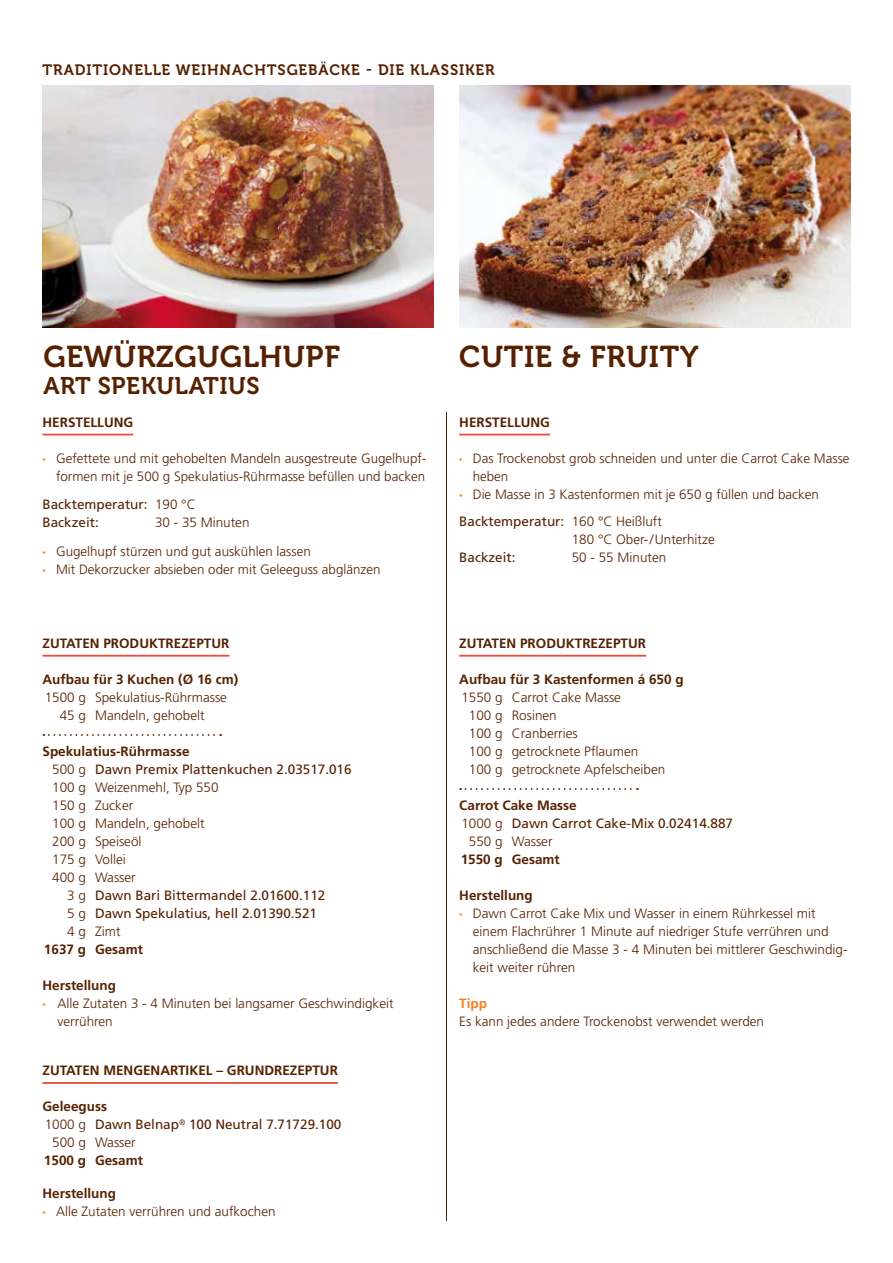
<style>
.page{position:relative;width:893px;height:1263px;background:#fff}
.page>*{position:absolute;margin:0;border:0;box-sizing:border-box;transform-origin:0 0}
.t1{font:30px "Museo 700";letter-spacing:.02em;color:#562100}
.t2{font:24px "Museo 700";letter-spacing:.02em;color:#562100}
.t3{font:15px "Museo 700";letter-spacing:.06em;color:#562100}
.t4{font:300 13.5px/18px "Frutiger LT Std";color:#562100}
.t5{font:700 13.5px "Frutiger LT Std";color:#562100}
.t6{font:13.5px/18px "Frutiger LT Std";color:#562100}
.t7{font:700 13.5px "Frutiger LT Std";color:#f58220}
.s1{font-family:"Myriad Pro";color:#f58220}
.s2{font-weight:300}
.s3{font-weight:400}
</style>
<div class="page">
<img style="left:459px;top:85px;width:391px;height:242px">
<hr style="left:459px;top:655px;width:187px;height:2px;background:#f04935">
<svg style="left:460px;top:788px;width:178px;height:2px"></svg>
<hr style="left:459px;top:434px;width:91px;height:1px;background:#f04935">
<hr style="left:446px;top:412px;width:1px;height:809px;background:#562100">
<img style="left:43px;top:85px;width:391px;height:242px">
<hr style="left:43px;top:655px;width:186px;height:2px;background:#f04935">
<svg style="left:43px;top:734px;width:178px;height:2px"></svg>
<hr style="left:43px;top:1082px;width:295px;height:2px;background:#f04935">
<hr style="left:43px;top:434px;width:90px;height:1px;background:#f04935">
<p class="t3" style="left:43px;top:62px;width:454px">TRADITIONELLE WEIHNACHTSGEBÄCKE - DIE KLASSIKER</p>
<h1 class="t1" style="left:43px;top:340px;width:298px">GEWÜRZGUGLHUPF</h1>
<h2 class="t2" style="left:43px;top:372px;width:218px">ART SPEKULATIUS</h2>
<h1 class="t1" style="left:459px;top:340px;width:241px">CUTIE &amp; FRUITY</h1>
<p class="t5" style="left:43px;top:414px;width:92px">HERSTELLUNG</p>
<p class="t4" style="left:43px;top:449px;width:385px;text-align:right"><span class="s1">•</span> Gefettete und mit gehobelten Mandeln ausgestreute Gugelhupf&shy;formen mit je 500 g Spekulatius-Rührmasse befüllen und backen</p>
<p class="t6" style="left:43px;top:496px;width:155px">Backtemperatur: <span class="s2">190 °C<br></span>Backzeit:</p>
<p class="t4" style="left:155px;top:514px;width:96px">30 - 35 Minuten</p>
<p class="t4" style="left:43px;top:542px;width:270px"><span class="s1">•</span> Gugelhupf stürzen und gut auskühlen lassen</p>
<p class="t4" style="left:43px;top:560px;width:340px"><span class="s1">•</span> Mit Dekorzucker absieben oder mit Geleeguss abglänzen</p>
<p class="t5" style="left:459px;top:414px;width:92px">HERSTELLUNG</p>
<p class="t4" style="left:473px;top:449px;width:378px;text-indent:-14px"><span class="s1">•</span> Das Trockenobst grob schneiden und unter die Carrot Cake Masse heben</p>
<p class="t4" style="left:459px;top:481px;width:361px;line-height:27px"><span class="s1">•</span> Die Masse in 3 Kastenformen mit je 650 g füllen und backen<br><span class="s3">Backtemperatur:</span> 160 °C Heißluft</p>
<p class="t4" style="left:572px;top:530px;width:145px">180 °C Ober-/Unterhitze</p>
<p class="t6" style="left:459px;top:548px;width:58px">Backzeit:</p>
<p class="t4" style="left:572px;top:548px;width:96px">50 - 55 Minuten</p>
<p class="t5" style="left:43px;top:635px;width:188px">ZUTATEN PRODUKTREZEPTUR</p>
<p class="t5" style="left:43px;top:671px;width:197px">Aufbau für 3 Kuchen (Ø 16 cm)</p>
<p class="t4" style="left:45px;top:688px;width:184px;text-align:center">1500 g Spekulatius-Rührmasse<br>45 g Mandeln, gehobelt</p>
<p class="t5" style="left:43px;top:743px;width:149px">Spekulatius-Rührmasse</p>
<p class="t6" style="left:52px;top:760px;width:301px"><span class="s2">500 g</span> Dawn Premix Plattenkuchen 2.03517.016</p>
<p class="t4" style="left:52px;top:778px;width:168px">100 g Weizenmehl, Typ 550</p>
<p class="t4" style="left:52px;top:796px;width:83px">150 g Zucker</p>
<p class="t4" style="left:52px;top:814px;width:154px">100 g Mandeln, gehobelt</p>
<p class="t4" style="left:52px;top:832px;width:91px">200 g Speiseöl</p>
<p class="t4" style="left:52px;top:850px;width:75px">175 g Vollei</p>
<p class="t4" style="left:52px;top:868px;width:85px">400 g Wasser</p>
<p class="t6" style="left:67px;top:886px;width:260px"><span class="s2">3 g</span> Dawn Bari Bittermandel 2.01600.112</p>
<p class="t6" style="left:67px;top:904px;width:251px"><span class="s2">5 g</span> Dawn Spekulatius, hell 2.01390.521</p>
<p class="t4" style="left:67px;top:922px;width:55px">4 g Zimt</p>
<p class="t5" style="left:44px;top:941px;width:101px">1637 g Gesamt</p>
<p class="t5" style="left:43px;top:977px;width:75px">Herstellung</p>
<p class="t4" style="left:58px;top:994px;width:338px;text-indent:-15px"><span class="s1">•</span> Alle Zutaten 3 - 4 Minuten bei langsamer Geschwindigkeit verrühren</p>
<p class="t5" style="left:43px;top:1062px;width:297px">ZUTATEN MENGENARTIKEL – GRUNDREZEPTUR</p>
<p class="t5" style="left:43px;top:1098px;width:66px">Geleeguss</p>
<p class="t6" style="left:45px;top:1115px;width:298px"><span class="s2">1000 g</span> Dawn Belnap<sup>®</sup> 100 Neutral 7.71729.100</p>
<p class="t4" style="left:52px;top:1134px;width:85px">500 g Wasser</p>
<p class="t5" style="left:44px;top:1152px;width:101px">1500 g Gesamt</p>
<p class="t5" style="left:43px;top:1185px;width:75px">Herstellung</p>
<p class="t4" style="left:43px;top:1203px;width:235px"><span class="s1">•</span> Alle Zutaten verrühren und aufkochen</p>
<p class="t5" style="left:459px;top:635px;width:188px">ZUTATEN PRODUKTREZEPTUR</p>
<p class="t5" style="left:459px;top:671px;width:226px">Aufbau für 3 Kastenformen á 650 g</p>
<p class="t4" style="left:469px;top:688px;width:198px;text-indent:-8px">1550 g Carrot Cake Masse<br>100 g Rosinen<br>100 g Cranberries<br>100 g getrocknete Pflaumen<br>100 g getrocknete Apfelscheiben</p>
<p class="t5" style="left:459px;top:797px;width:119px">Carrot Cake Masse</p>
<p class="t6" style="left:461px;top:814px;width:273px"><span class="s2">1000 g</span> Dawn Carrot Cake-Mix 0.02414.887</p>
<p class="t4" style="left:469px;top:832px;width:85px">550 g Wasser</p>
<p class="t5" style="left:461px;top:851px;width:101px">1550 g Gesamt</p>
<p class="t5" style="left:459px;top:887px;width:75px">Herstellung</p>
<p class="t4" style="left:473px;top:904px;width:376px;text-indent:-14px"><span class="s1">•</span> Dawn Carrot Cake Mix und Wasser in einem Rührkessel mit einem Flachrührer 1 Minute auf niedriger Stufe verrühren und anschließend die Masse 3 - 4 Minuten bei mittlerer Geschwindig&shy;keit weiter rühren</p>
<p class="t7" style="left:459px;top:995px;width:29px">Tipp</p>
<p class="t4" style="left:459px;top:1012px;width:306px">Es kann jedes andere Trockenobst verwendet werden</p>
</div>
